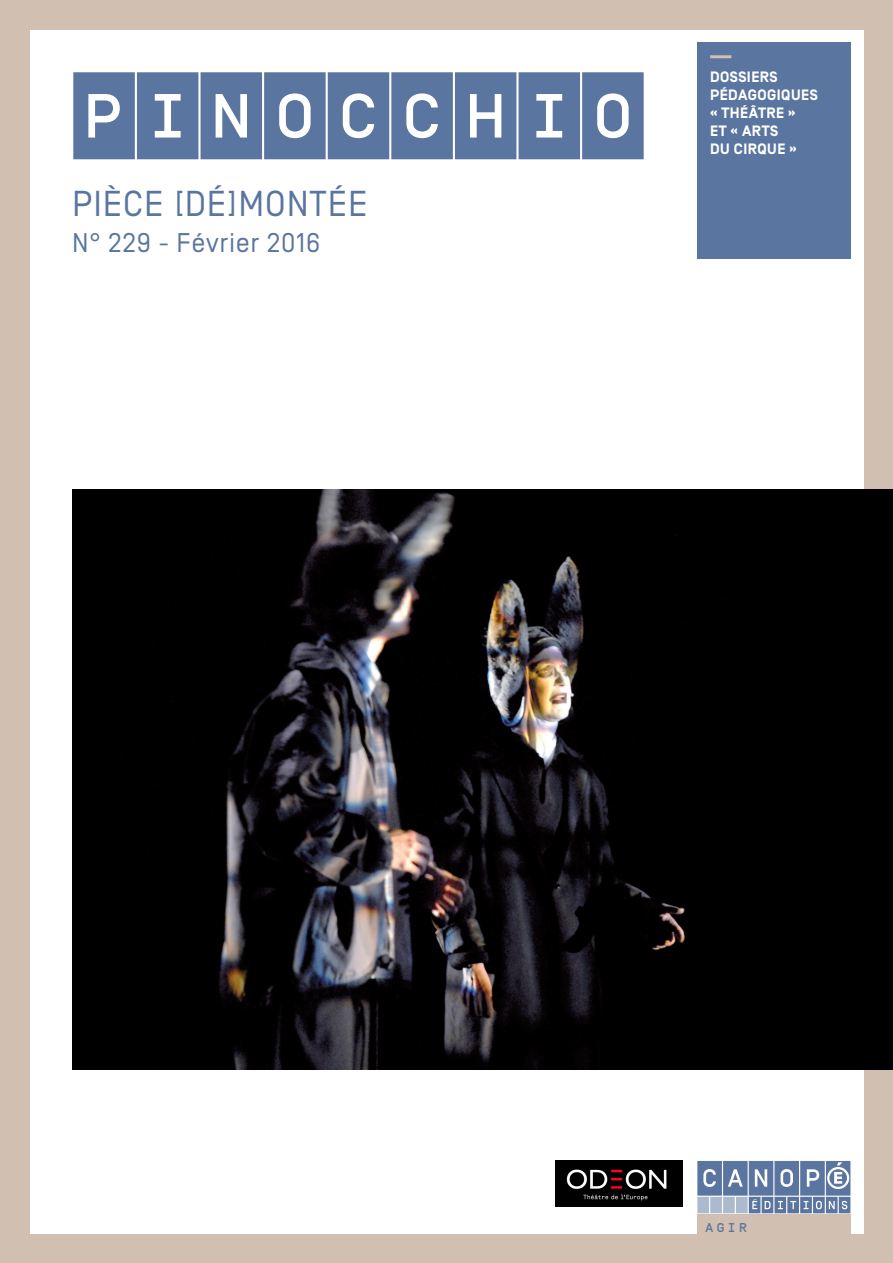
<style>
.page{position:relative;width:893px;height:1263px;background:#d1bfb1}
.page>*{position:absolute;margin:0;border:0;box-sizing:border-box;transform-origin:0 0}
.Titre_livre{font:500 87px "Simplon CNDP";color:#5a759f}
.Complement_titre{font:36px "Simplon BP Regular";letter-spacing:.025em;color:#5a759f}
.N__Date{font:27px "Simplon BP Regular";letter-spacing:.025em;color:#5a759f}
.Intitule{font:700 15px/18px "Simplon BP";letter-spacing:.03em;color:#fff}
.t1{font:500 12.75px "Simplon BP Mono";color:#5a759f}
</style>
<div class="page">
<div style="left:30px;top:30px;width:833px;height:1203px;background:#fff"></div>
<svg style="left:697px;top:1161px;width:153px;height:52px;background:#8296b6"></svg>
<div style="left:697px;top:1214px;width:153px;height:49px;background:#d1bfb1"></div>
<img style="left:555px;top:1161px;width:127px;height:46px">
<img style="left:72px;top:489px;width:821px;height:580px">
<div style="left:697px;top:43px;width:153px;height:216px;background:#5a759f"></div>
<hr style="left:710px;top:55px;width:21px;height:3px;background:#d1bfb1">
<p class="Titre_livre" style="left:72px;top:72px;width:574px">PINOCCHIO</p>
<p class="Complement_titre" style="left:72px;top:183px;width:297px">PIÈCE [DÉ]MONTÉE</p>
<p class="N__Date" style="left:72px;top:227px;width:250px">N° 229 - Février 2016</p>
<p class="Intitule" style="left:710px;top:68px;width:109px">DOSSIERS<br>PÉDAGOGIQUES « THÉÂTRE »<br>ET « ARTS</p>
<p class="Intitule" style="left:710px;top:140px;width:88px">DU CIRQUE »</p>
<p class="t1" style="left:705px;top:1219px;width:43px">AGIR</p>
</div>
